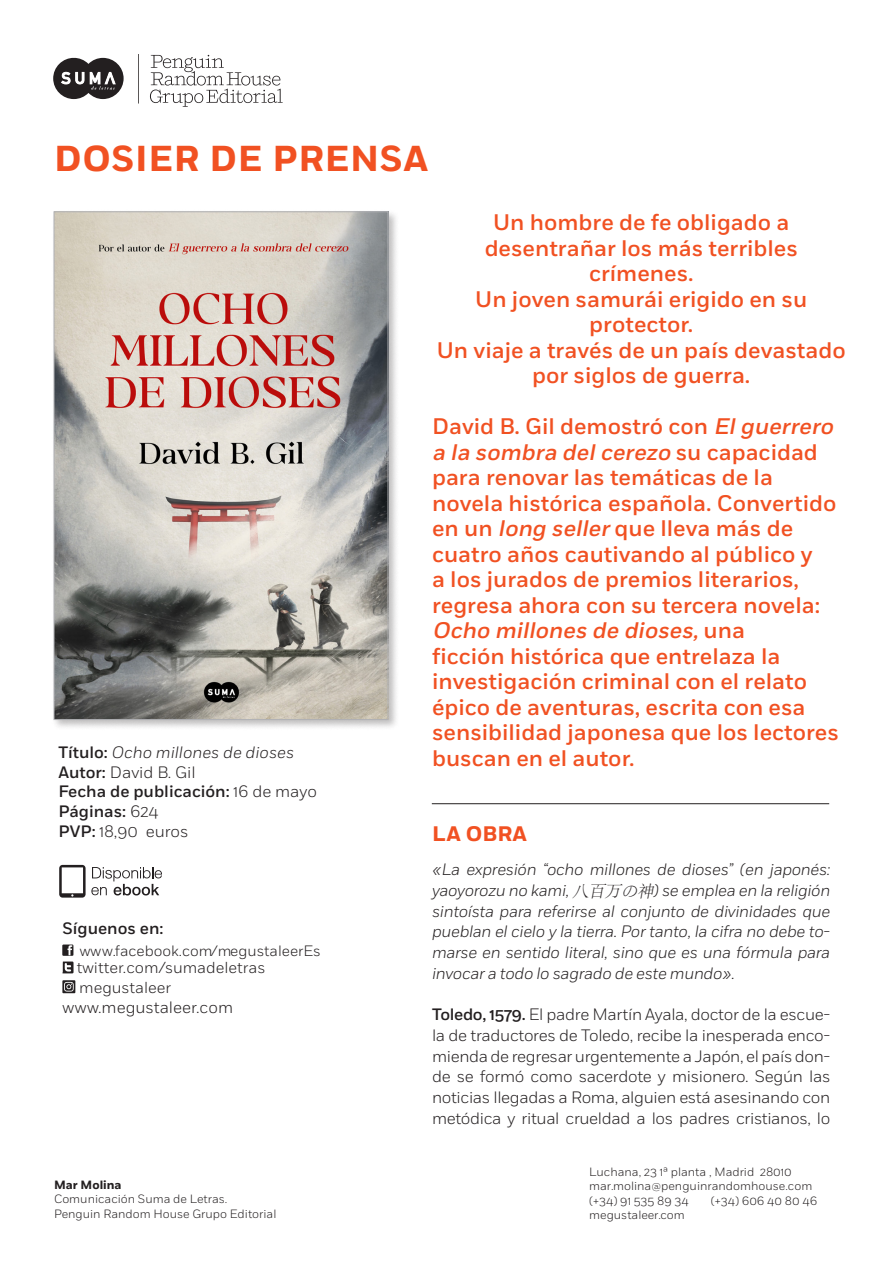
<style>
.page{position:relative;width:893px;height:1263px;background:#fff}
.page>*{position:absolute;margin:0;border:0;box-sizing:border-box;transform-origin:0 0}
.t1{font:700 36px "Fort";letter-spacing:.02em;color:#f15122}
.t2{font:500 22.5px/25.5px "Fort";color:#f15122;text-align:center}
.t3{font:700 21px "Fort";color:#f15122}
.t4{font:300 16.5px/20.7px "Fort";letter-spacing:-.02em;color:#231f20;text-align:justify}
.t5{font:italic 300 16.5px/20.7px "Fort";letter-spacing:-.02em;color:#231f20;text-align:justify}
.t6{font:500 16.5px/19.8px "Fort";color:#231f20}
.t7{font:300 16.5px "Fort";color:#231f20}
.t8{font:italic 300 16.5px "Fort";color:#231f20}
.t9{font:300 15.9px "Fort";color:#231f20}
.t10{font:300 15px "Fort";color:#231f20}
.t11{font:300 12px/14.4px "Fort";color:#231f20}
.t12{font:700 12px "Fort";color:#231f20}
.s1{font-weight:500;font-style:normal}
.s2{font-weight:300}
.s3{font-weight:500}
.s4{font-style:italic}
.s5{font-family:"ST Songti SC Light";font-weight:400}
</style>
<div class="page">
<hr style="left:432px;top:803px;width:397px;height:1px;background:#231f20">
<svg style="left:138px;top:54px;width:145px;height:53px"></svg>
<svg style="left:53px;top:58px;width:71px;height:41px"></svg>
<svg style="left:59px;top:865px;width:103px;height:33px"></svg>
<div style="left:51px;top:209px;width:348px;height:522px;background:#231f20;opacity:.3"></div>
<img style="left:56px;top:214px;width:330px;height:504px">
<svg style="left:62px;top:961px;width:12px;height:12px"></svg>
<svg style="left:62px;top:980px;width:13px;height:13px"></svg>
<svg style="left:64px;top:982px;width:10px;height:9px"></svg>
<div style="left:62px;top:944px;width:11px;height:12px;background:#231f20"></div>
<svg style="left:68px;top:945px;width:4px;height:10px"></svg>
<p class="t1" style="left:54px;top:136px;width:376px">DOSIER DE PRENSA</p>
<p class="t8" style="left:58px;top:742px;width:237px"><span class="s1">Título:</span> Ocho millones de dioses</p>
<p class="t6" style="left:58px;top:762px;width:260px">Autor: <span class="s2">David B. Gil<br></span>Fecha de publicación: <span class="s2">16 de mayo</span></p>
<p class="t6" style="left:58px;top:802px;width:102px">Páginas: <span class="s2">624</span></p>
<p class="t7" style="left:58px;top:821px;width:132px"><span class="s3">PVP:</span> 18,90 euros</p>
<p class="t6" style="left:62px;top:918px;width:103px">Síguenos en:</p>
<p class="t9" style="left:77px;top:958px;width:190px">twitter.com/sumadeletras</p>
<p class="t9" style="left:79px;top:978px;width:93px">megustaleer</p>
<p class="t7" style="left:62px;top:997px;width:172px">www.megustaleer.com</p>
<p class="t10" style="left:80px;top:942px;width:242px">www.facebook.com/megustaleerEs</p>
<p class="t12" style="left:54px;top:1177px;width:69px">Mar Molina</p>
<p class="t11" style="left:54px;top:1192px;width:175px">Comunicación Suma de Letras.</p>
<p class="t11" style="left:54px;top:1206px;width:224px">Penguin Random House Grupo Editorial</p>
<p class="t2" style="left:485px;top:210px;width:315px">Un hombre de fe obligado a desentrañar los más terribles crímenes.</p>
<p class="t2" style="left:475px;top:287px;width:333px">Un joven samurái erigido en su protector.</p>
<p class="t2" style="left:437px;top:338px;width:410px">Un viaje a través de un país devastado por siglos de guerra.</p>
<p class="t2" style="left:432px;top:414px;width:408px;text-align:left">David B. Gil demostró con <span class="s4">Elguerrero a la sombra delcerezo</span> s u c a p a c i d a d para renovar las temáticas de la novela histórica española. Convertido en un <span class="s4">long seller</span>que lleva más de cuatro años cautivando al público y<br>a los jurados de premios literarios, regresa ahora con su tercera novela:<br><span class="s4">Ocho millones de dioses,</span>u n a<br>ficción histórica que entrelaza la investigación criminal con el relato épico de aventuras, escrita con esa sensibilidad japonesa que los lectores buscan en el autor.</p>
<p class="t3" style="left:432px;top:821px;width:96px">LA OBRA</p>
<p class="t5" style="left:432px;top:859px;width:400px">«La expresión “ocho millones de dioses” (en japonés: yaoyorozu no kami, <span class="s5">八百万の神</span>) se emplea en la religión sintoísta para referirse al conjunto de divinidades que pueblan el cielo y la tierra. Por tanto, la cifra no debe to&shy;marse en sentido literal, sino que es una fórmula para invocar a todo lo sagrado de este mundo».</p>
<p class="t4" style="left:432px;top:1004px;width:400px"><span class="s3">Toledo, 1579.</span> El padre Martín Ayala, doctor de la escue&shy;la de traductores de Toledo, recibe la inesperada enco&shy;mienda de regresar urgentemente a Japón, el país don&shy;de se formó como sacerdote y misionero. Según las noticias llegadas a Roma, alguien está asesinando con metódica y ritual crueldad a los padres cristianos, lo</p>
<p class="t11" style="left:589px;top:1164px;width:225px">Luchana, 23 1ª planta , Madrid 28010 mar.molina@penguinrandomhouse.com (+34) 91 535 89 34</p>
<p class="t11" style="left:711px;top:1193px;width:108px">(+34) 606 40 80 46</p>
<p class="t11" style="left:589px;top:1208px;width:97px">megustaleer.com</p>
</div>
